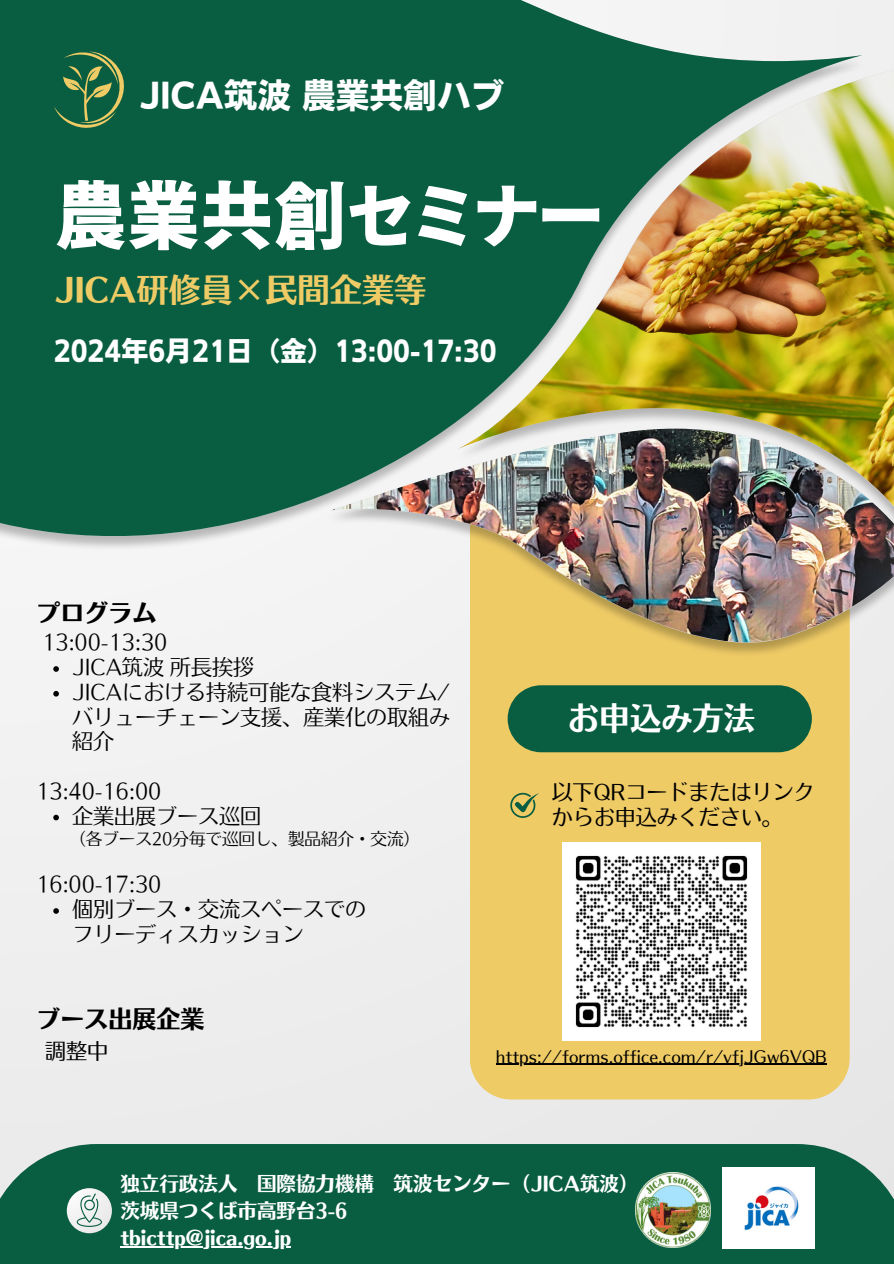
<style>
.page{position:relative;width:894px;height:1264px;background:#fff}
.page>*{position:absolute;margin:0;border:0;box-sizing:border-box;transform-origin:0 0}
.t1{font:73.2px "Gen Seki Gothic TW H";color:#fff}
.t2{font:33.75px "Nud Motoya Cedar Std W6";color:#fff}
.t3{font:32.25px "Nud Motoya Aporo Std W6";color:#efcb66}
.t4{font:31.2px "Nud Motoya Aporo Std W6";color:#fff}
.t5{font:27px "Nud Motoya Cedar Std W6";color:#fff}
.t6{font:24px "Nud Motoya Aporo Std W6";color:#000}
.t7{font:21px/24.8px "Nud Motoya Aporo Std W2 b";color:#000;text-align:justify}
.t8{font:21px/24.8px "Nud Motoya Aporo Std W3";color:#000}
.t9{font:19.5px "Nud Motoya Aporo Std W6";color:#fff}
.t10{font:16.5px "Nud Motoya Aporo Std W3";color:#000}
.t11{font:16.5px "Nud Motoya Aporo Std W2 b";color:#000}
</style>
<div class="page">
<div style="left:0;top:0;width:893px;height:1263px;background:#efefef"></div>
<div style="left:470px;top:678px;width:379px;height:421px;background:#efcb66"></div>
<img style="left:54px;top:658px;width:796px;height:20px">
<img style="left:862px;top:77px;width:31px;height:335px">
<svg style="left:0;top:0;width:862px;height:536px;background:#3a734b"></svg>
<svg style="left:329px;top:412px;width:564px;height:246px"></svg>
<img style="left:329px;top:428px;width:564px;height:214px">
<svg style="left:54px;top:48px;width:85px;height:83px;background:#2d6e45"></svg>
<div style="left:0;top:1143px;width:893px;height:120px;background:#095d40"></div>
<svg style="left:67px;top:1188px;width:45px;height:45px"></svg>
<svg style="left:77px;top:1193px;width:24px;height:33px"></svg>
<svg style="left:510px;top:792px;width:29px;height:25px"></svg>
<div style="left:507px;top:685px;width:304px;height:67px;background:#095d40"></div>
<img style="left:722px;top:1167px;width:92px;height:81px">
<img style="left:635px;top:1172px;width:75px;height:75px">
<svg style="left:53px;top:666px;width:6px;height:5px"></svg>
<svg style="left:53px;top:691px;width:6px;height:5px"></svg>
<svg style="left:53px;top:814px;width:6px;height:6px"></svg>
<svg style="left:53px;top:908px;width:6px;height:5px"></svg>
<hr style="left:120px;top:1246px;width:171px;height:1px;background:#fff">
<img style="left:562px;top:842px;width:198px;height:198px">
<hr style="left:496px;top:1063px;width:330px;height:1px;background:#000">
<p class="t2" style="left:139px;top:78px;width:366px">JICA筑波農業共創ハブ</p>
<h2 class="t1" style="left:54px;top:178px;width:551px">農業共創セミナー</h2>
<h3 class="t3" style="left:54px;top:274px;width:374px">JICA研修員×民間企業等</h3>
<p class="t5" style="left:54px;top:337px;width:444px">2024年6月 21日（金）13:00-17:30</p>
<p class="t6" style="left:37px;top:601px;width:121px">プログラム</p>
<p class="t7" style="left:42px;top:630px;width:126px">13:00-13:30</p>
<p class="t7" style="left:72px;top:654px;width:183px">JICA筑波所長挨拶</p>
<p class="t7" style="left:72px;top:679px;width:379px">JICAにおける持続可能な食料システム/バリューチェーン支援、産業化の取組み紹介</p>
<p class="t7" style="left:36px;top:778px;width:126px">13:40-16:00</p>
<h5 class="t7" style="left:72px;top:803px;width:190px">企業出展ブース巡回</h5>
<h2 class="t11" style="left:69px;top:830px;width:352px">（各ブース20分毎で巡回し、製品紹介・交流）</h2>
<p class="t7" style="left:36px;top:872px;width:126px">16:00-17:30</p>
<h6 class="t7" style="left:72px;top:896px;width:295px">個別ブース・交流スペースでの</h6>
<p class="t7" style="left:72px;top:921px;width:232px">フリーディスカッション</p>
<p class="t6" style="left:36px;top:1006px;width:169px">ブース出展企業</p>
<p class="t8" style="left:45px;top:1038px;width:64px">調整中</p>
<p class="t4" style="left:567px;top:702px;width:189px">お申込み方法</p>
<p class="t8" style="left:551px;top:779px;width:264px">以下QRコードまたはリンクからお申込みください。</p>
<p class="t10" style="left:496px;top:1048px;width:332px">https://forms.office.com/r/vfjJGw6VQB</p>
<p class="t9" style="left:120px;top:1174px;width:519px">独立行政法人 国際協力機構 筑波センター（JICA筑波）</p>
<p class="t9" style="left:120px;top:1201px;width:228px">茨城県つくば市高野台3-6</p>
<p class="t9" style="left:120px;top:1228px;width:172px">tbicttp@jica.go.jp</p>
</div>
